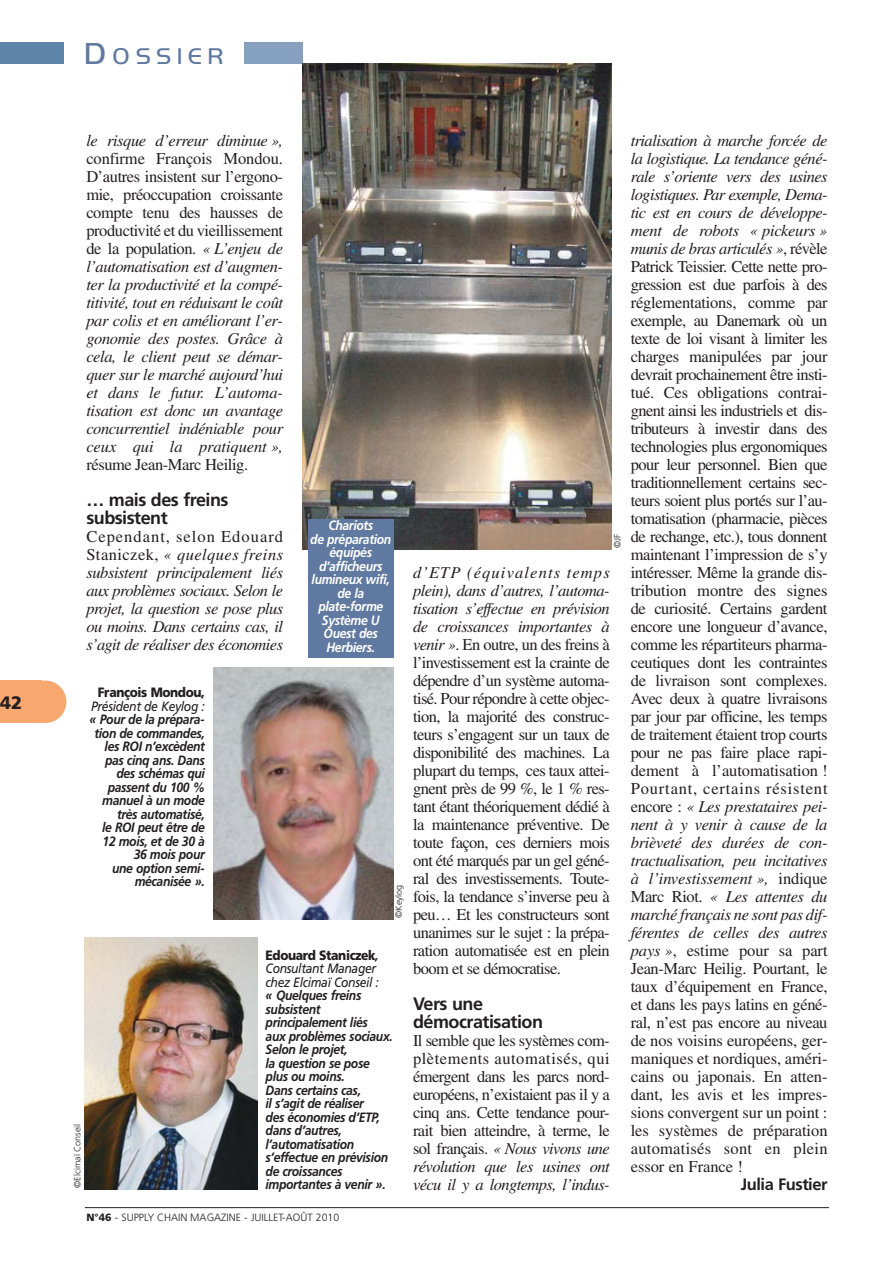
<style>
.page{position:relative;width:893px;height:1263px;background:#fff}
.page>*{position:absolute;margin:0;border:0;box-sizing:border-box;transform-origin:0 0}
.t1{font:20.25px "Hancock Park Light Laser";letter-spacing:.325em;color:#6079a0}
.t2{font:700 18px/18px "Frutiger";letter-spacing:-.03em;color:#231f20}
.t3{font:900 18px "Frutiger";color:#231f20}
.t4{font:16.5px/18px "Times";letter-spacing:-.035em;color:#231f20;text-align:justify}
.t5{font:italic 16.5px/18px "Times";letter-spacing:-.025em;color:#231f20;text-align:justify}
.t6{font:700 16.5px "Frutiger";letter-spacing:-.03em;color:#231f20}
.t7{font:italic 700 13.5px/13.5px "Frutiger";letter-spacing:-.03em;color:#231f20;text-align:right;scale:.9 1}
.t8{font:italic 700 13.5px/13.5px "Frutiger";letter-spacing:-.03em;color:#fff;text-align:center;scale:.9 1}
.t9{font:italic 13.5px/13.5px "Frutiger";letter-spacing:-.03em;color:#231f20;scale:.9 1}
.t10{font:900 13.5px "Frutiger";letter-spacing:-.03em;color:#231f20;scale:.9 1}
.t11{font:300 10.5px "Frutiger";color:#231f20}
.t12{font:300 9px "Frutiger";color:#231f20}
.s1{font-size:27px}
.s2{font-style:normal}
.s3{font-weight:900;font-style:normal}
.s4{font-weight:700}
.s5{font-weight:900}
.s6{font-style:italic}
</style>
<div class="page">
<div style="left:24px;top:680px;width:42px;height:43px;background:#f9a870;border-radius:50%"></div>
<div style="left:0;top:680px;width:42px;height:43px;background:#f9a870"></div>
<hr style="left:85px;top:1207px;width:744px;height:1px;background:#231f20">
<div style="left:244px;top:43px;width:59px;height:21px;background:#85a1bf"></div>
<div style="left:0;top:43px;width:64px;height:21px;background:#5c85a9"></div>
<img style="left:303px;top:64px;width:308px;height:486px">
<img style="left:214px;top:668px;width:179px;height:252px">
<img style="left:85px;top:938px;width:173px;height:252px">
<div style="left:308px;top:519px;width:85px;height:138px;background:#6079a0"></div>
<p class="t3" style="left:0;top:695px;width:24px">42</p>
<p class="t1" style="left:86px;top:49px;width:139px"><span class="s1">D</span>OSSIER</p>
<p class="t5" style="left:86px;top:133px;width:198px">le risque d’erreur diminue »,</p>
<p class="t5" style="left:86px;top:151px;width:198px"><span class="s2">confirme François Mondou.<br>D’autres insistent sur l’ergono&shy;mie, préoccupation croissante compte tenu des hausses de productivité et du vieillissement de la population.</span> « L’enjeu de l’automatisation est d’augmen&shy;ter la productivité et la compé&shy;titivité, tout en réduisant le coût par colis et en améliorant l’er&shy;gonomie des postes. Grâce à cela, le client peut se démar&shy;quer sur le marché aujourd’hui et dans le futur. L’automa - tisation est donc un avantage concurrentiel indéniable pour ceux qui la pratiquent »,</p>
<p class="t4" style="left:86px;top:457px;width:163px">résume Jean-Marc Heilig.</p>
<p class="t2" style="left:86px;top:492px;width:144px">… mais des freins subsistent</p>
<p class="t5" style="left:86px;top:529px;width:198px"><span class="s2">Cependant, selon Edouard Staniczek,</span> « quelques freins subsistent principalement liés aux problèmes sociaux. Selon le projet, la question se pose plus ou moins. Dans certains cas, il s’agit de réaliser des économies</p>
<p class="t10" style="left:98px;top:687px;width:120px">François Mondou,</p>
<p class="t9" style="left:91px;top:700px;width:128px">Président de Keylog :</p>
<p class="t7" style="left:89px;top:714px;width:130px">« Pour de la prépara&shy;tion de commandes, les ROI n’excèdent pas cinq ans. Dans des schémas qui passent du 100 % manuel à un mode très automatisé,<br>le ROI peut être de<br>12 mois, et de 30 à<br>36 mois pour<br>une option semi&shy;mécanisée ».</p>
<p class="t8" style="left:310px;top:520px;width:92px">Chariots<br>de préparation équipés d’afficheurs lumineux wifi, de la plate-forme<br>Système U<br>Ouest des<br>Herbiers.</p>
<p class="t12" style="left:395px;top:918px;width:35px;rotate:-90deg">©Keylog</p>
<p class="t12" style="left:74px;top:1188px;width:66px;rotate:-90deg">©Elcimaï Conseil</p>
<p class="t9" style="left:266px;top:950px;width:127px"><span class="s3">Edouard Staniczek</span><span class="s4">,<br></span>Consultant Manager chez Elcimaï Conseil :</p>
<p class="t7" style="left:266px;top:990px;width:143px;text-align:left">« Quelques freins subsistent principalement liés<br>aux problèmes sociaux.<br>Selon le projet,<br>la question se pose plus ou moins.<br>Dans certains cas,<br>il s’agit de réaliser<br>des économies d’ETP, dans d’autres, l’automatisation s’effectue en prévision de croissances importantes à venir ».</p>
<p class="t11" style="left:86px;top:1213px;width:254px"><span class="s5">N°46</span> - SUPPLY CHAIN MAGAZINE - JUILLET-AOÛT 2010</p>
<p class="t4" style="left:631px;top:133px;width:198px"><span class="s6">trialisation à marche forcée de la logistique. La tendance géné&shy;rale s’oriente vers des usines logistiques. Par exemple, Dema - tic est en cours de développe&shy;ment de robots « pickeurs » munis de bras articulés »</span>, révèle Patrick Teissier. Cette nette pro&shy;gression est due parfois à des réglementations, comme par exemple, au Danemark où un texte de loi visant à limiter les charges manipulées par jour devrait prochainement être insti&shy;tué. Ces obligations contrai&shy;gnent ainsi les industriels et dis - tri bu teurs à investir dans des technologies plus ergonomiques pour leur personnel. Bien que traditionnellement certains sec&shy;teurs soient plus portés sur l’au&shy;tomatisation (phar macie, pièces de rechange, etc.), tous donnent maintenant l’impression de s’y intéresser. Même la grande dis&shy;tribution montre des signes de curiosité. Certains gardent encore une longueur d’avance, comme les répartiteurs pharma&shy;ceutiques dont les contraintes de livraison sont complexes.<br>Avec deux à quatre livraisons par jour par officine, les temps de traitement étaient trop courts pour ne pas faire place rapi&shy;dement à l’automatisation !<br>Pourtant, certains résistent encore : <span class="s6">« Les prestataires pei&shy;nent à y venir à cause de la brièveté des durées de con - tractualisation, peu incitatives à l’investissement »,</span> indique Marc Riot. <span class="s6">« Les attentes du marché français ne sont pas dif&shy;férentes de celles des autres pays »</span>, estime pour sa part Jean-Marc Heilig. Pourtant, le taux d’équipement en France, et dans les pays latins en géné&shy;ral, n’est pas encore au niveau de nos voisins européens, ger&shy;maniques et nordiques, améri&shy;cains ou japonais. En atten&shy;dant, les avis et les impres&shy;sions convergent sur un point : les systèmes de préparation automatisés sont en plein essor en France !</p>
<p class="t6" style="left:741px;top:1177px;width:88px">Julia Fustier</p>
<p class="t12" style="left:614px;top:548px;width:16px;rotate:-90deg">©JF</p>
<p class="t4" style="left:413px;top:565px;width:198px"><span class="s6">d’ETP (équivalents temps plein), dans d’autres, l’automa&shy;tisation s’effectue en prévision de croissances importantes à venir »</span>. En outre, un des freins à l’investissement est la crainte de dépendre d’un système automa&shy;tisé. Pour répondre à cette objec&shy;tion, la majorité des construc&shy;teurs s’engagent sur un taux de disponibilité des machines. La plupart du temps, ces taux attei&shy;gnent près de 99 %, le 1 % res&shy;tant étant théoriquement dédié à la maintenance préventive. De toute façon, ces derniers mois ont été marqués par un gel géné&shy;ral des investissements. Toute - fois, la tendance s’inverse peu à peu… Et les constructeurs sont unanimes sur le sujet : la prépa&shy;ration automatisée est en plein boom et se démocratise.</p>
<p class="t2" style="left:413px;top:996px;width:131px">Vers une démocratisation</p>
<p class="t4" style="left:413px;top:1033px;width:198px">Il semble que les systèmes com&shy;plètements automatisés, qui émergent dans les parcs nord&shy;européens, n’existaient pas il y a cinq ans. Cette tendance pour&shy;rait bien atteindre, à terme, le sol français. <span class="s6">« Nous vivons une révolution que les usines ont vécu il y a longtemps, l’indus-</span></p>
</div>
